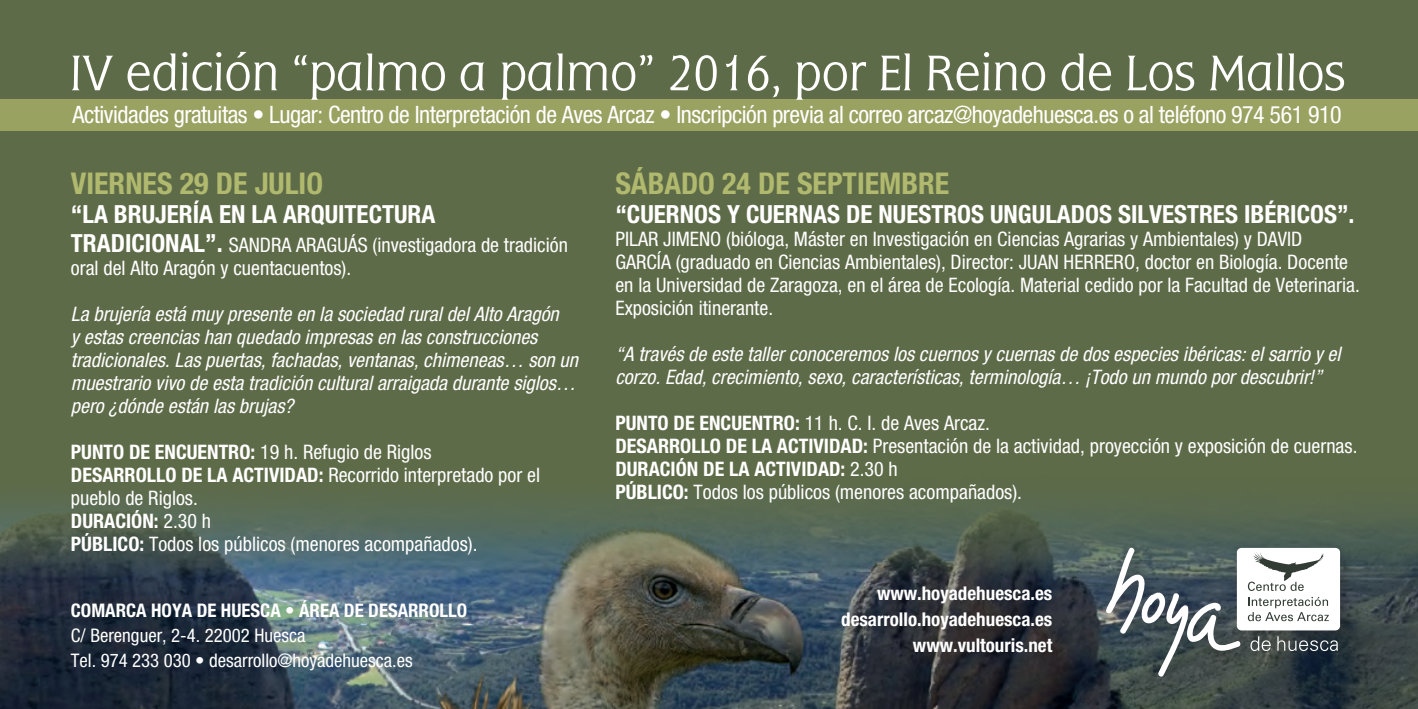
<style>
.page{position:relative;width:1418px;height:709px;background:#fff}
.page>*{position:absolute;margin:0;border:0;box-sizing:border-box;transform-origin:0 0}
.t1{font:51.75px "Flange Light Italic DTC";color:#fff}
.t2{font:700 condensed 30px "Helvetica Neue";color:#b0b96e}
.t3{font:700 condensed 25px "Helvetica Neue";color:#fff}
.t4{font:condensed 24px "Helvetica Neue";letter-spacing:-.02em;color:#fff}
.t5{font:condensed 20px/23px "Helvetica Neue";color:#fff}
.t6{font:italic condensed 20px/23px "Helvetica Neue";color:#fff}
.t7{font:700 condensed 20px "Helvetica Neue";color:#fff}
.t8{font:700 condensed 19px "Helvetica Neue";color:#fff}
.t9{font:condensed 18.75px "Helvetica Neue";color:#fff}
.t10{font:700 condensed 18.75px "Helvetica Neue";color:#fff}
.s1{font-weight:700;font-size:25px}
.s2{font-weight:700}
.s3{font-weight:400}
</style>
<div class="page">
<div style="left:0;top:0;width:1417px;height:709px;background:#5e6b48"></div>
<img style="left:0;top:503px;width:1417px;height:206px">
<div style="left:0;top:99px;width:1417px;height:32px;background:#99a260"></div>
<div style="left:1098px;top:539px;width:260px;height:155px;background:#231f20;opacity:.35"></div>
<svg style="left:1105px;top:546px;width:136px;height:132px;background:#5f6c6f"></svg>
<svg style="left:1250px;top:636px;width:20px;height:15px"></svg>
<svg style="left:1277px;top:636px;width:60px;height:15px"></svg>
<div style="left:1236px;top:548px;width:103px;height:82px;background:#fff;border-radius:5px"></div>
<svg style="left:1247px;top:597px;width:81px;height:24px"></svg>
<svg style="left:1247px;top:552px;width:76px;height:39px"></svg>
<div style="left:833px;top:579px;width:237px;height:91px;background:#231f20;opacity:.35"></div>
<p class="t1" style="left:71px;top:44px;width:1282px">IV edición “palmo a palmo” 2016, por El Reino de Los Mallos</p>
<p class="t4" style="left:73px;top:101px;width:1270px">Actividades gratuitas • Lugar: Centro de Interpretación de Aves Arcaz • Inscripción previa al correo arcaz@hoyadehuesca.es o al teléfono 974 561 910</p>
<p class="t2" style="left:71px;top:165px;width:254px">VIERNES 29 DE JULIO</p>
<p class="t3" style="left:71px;top:199px;width:366px">“LA BRUJERÍA EN LA ARQUITECTURA</p>
<p class="t5" style="left:71px;top:233px;width:498px"><span class="s1">TRADICIONAL”.</span> SANDRA ARAGUÁS (investigadora de tradición oral del Alto Aragón y cuentacuentos).</p>
<p class="t6" style="left:71px;top:302px;width:508px">La brujería está muy presente en la sociedad rural del Alto Aragón<br>y estas creencias han quedado impresas en las construcciones tradicionales. Las puertas, fachadas, ventanas, chimeneas… son un muestrario vivo de esta tradición cultural arraigada durante siglos… pero ¿dónde están las brujas?</p>
<p class="t5" style="left:71px;top:440px;width:362px"><span class="s2">PUNTO DE ENCUENTRO:</span> 19 h. Refugio de Riglos</p>
<p class="t5" style="left:71px;top:463px;width:471px"><span class="s2">DESARROLLO DE LA ACTIVIDAD:</span> Recorrido interpretado por el pueblo de Riglos.</p>
<p class="t7" style="left:71px;top:508px;width:142px">DURACIÓN: <span class="s3">2.30 h</span></p>
<p class="t5" style="left:71px;top:532px;width:408px"><span class="s2">PÚBLICO:</span> Todos los públicos (menores acompañados).</p>
<p class="t10" style="left:71px;top:599px;width:398px">COMARCA HOYA DE HUESCA • ÁREA DE DESARROLLO</p>
<p class="t9" style="left:71px;top:624px;width:236px">C/ Berenguer, 2-4. 22002 Huesca</p>
<p class="t9" style="left:71px;top:649px;width:343px">Tel. 974 233 030 • desarrollo@hoyadehuesca.es</p>
<p class="t2" style="left:615px;top:165px;width:335px">SÁBADO 24 DE SEPTIEMBRE</p>
<p class="t3" style="left:615px;top:199px;width:740px">“CUERNOS Y CUERNAS DE NUESTROS UNGULADOS SILVESTRES IBÉRICOS”.</p>
<p class="t5" style="left:615px;top:227px;width:746px">PILAR JIMENO (bióloga, Máster en Investigación en Ciencias Agrarias y Ambientales) y DAVID GARCÍA (graduado en Ciencias Ambientales), Director: JUAN HERRERO, doctor en Biología. Docente en la Universidad de Zaragoza, en el área de Ecología. Material cedido por la Facultad de Veterinaria.<br>Exposición itinerante.</p>
<p class="t6" style="left:615px;top:342px;width:726px">“A través de este taller conoceremos los cuernos y cuernas de dos especies ibéricas: el sarrio y el corzo. Edad, crecimiento, sexo, características, terminología… ¡Todo un mundo por descubrir!”</p>
<p class="t5" style="left:615px;top:411px;width:376px"><span class="s2">PUNTO DE ENCUENTRO:</span> 11 h. C. I. de Aves Arcaz.</p>
<p class="t5" style="left:615px;top:434px;width:743px"><span class="s2">DESARROLLO DE LA ACTIVIDAD:</span> Presentación de la actividad, proyección y exposición de cuernas.</p>
<p class="t7" style="left:615px;top:457px;width:284px">DURACIÓN DE LA ACTIVIDAD: <span class="s3">2.30 h</span></p>
<p class="t5" style="left:615px;top:480px;width:408px"><span class="s2">PÚBLICO:</span> Todos los públicos (menores acompañados).</p>
<p class="t8" style="left:877px;top:582px;width:177px">www.hoyadehuesca.es</p>
<p class="t8" style="left:841px;top:608px;width:213px">desarrollo.hoyadehuesca.es</p>
<p class="t8" style="left:913px;top:634px;width:141px">www.vultouris.net</p>
</div>
